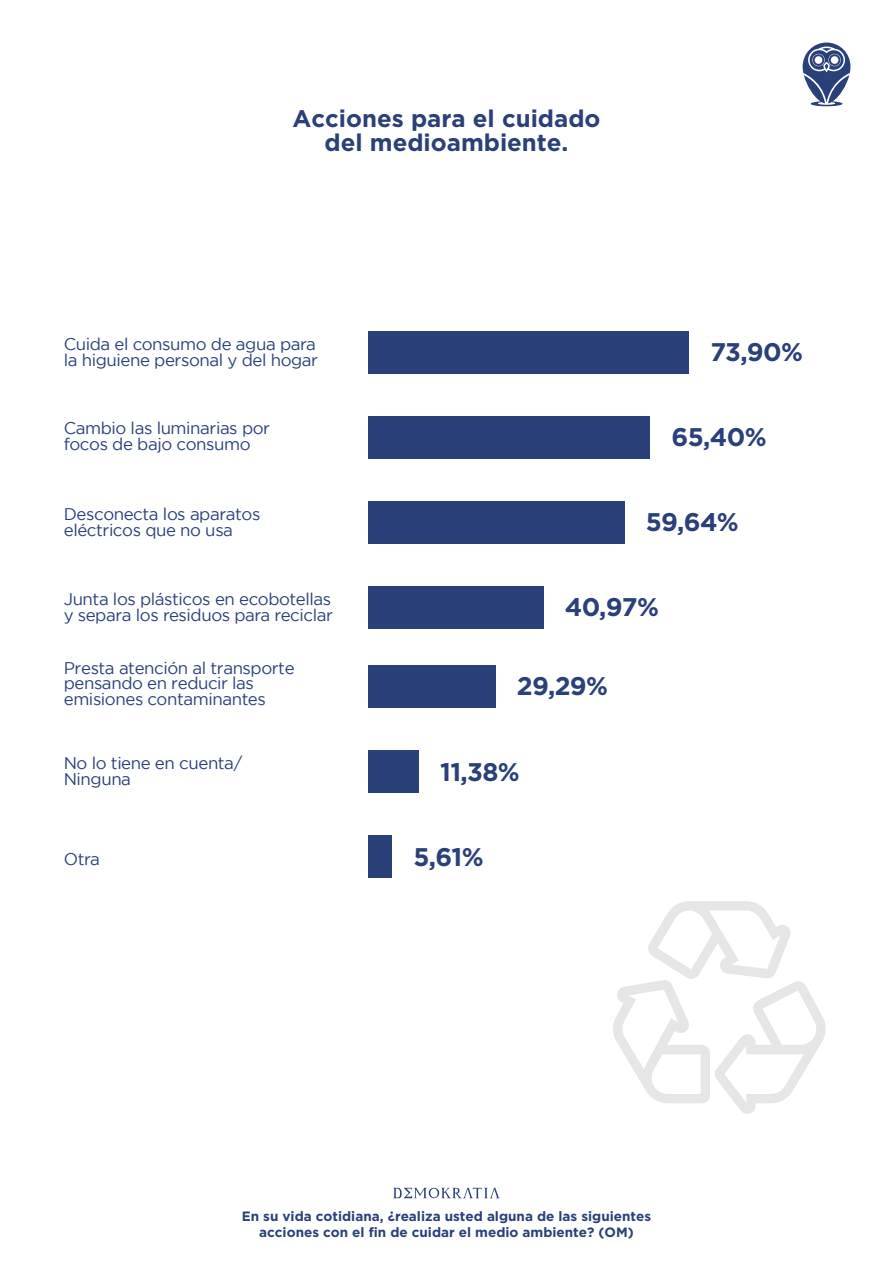
<style>
.page{position:relative;width:893px;height:1263px;background:#fff}
.page>*{position:absolute;margin:0;border:0;box-sizing:border-box;transform-origin:0 0}
.t1{font:700 25.5px "Gotham";letter-spacing:-.025em;color:#2a4079}
.t2{font:700 24px/24px "Gotham";color:#2a4079;text-align:center}
.t3{font:16.8px/15.8px "Gotham";letter-spacing:-.025em;color:#2a4079}
.t4{font:700 13.5px/16.2px "Gotham";color:#2a4079;text-align:center}
</style>
<div class="page">
<svg style="left:393px;top:1188px;width:107px;height:10px"></svg>
<div style="left:368px;top:331px;width:321px;height:42px;background:#2a4079"></div>
<div style="left:368px;top:416px;width:282px;height:43px;background:#2a4079"></div>
<div style="left:368px;top:501px;width:257px;height:43px;background:#2a4079"></div>
<div style="left:368px;top:586px;width:176px;height:43px;background:#2a4079"></div>
<div style="left:368px;top:666px;width:128px;height:42px;background:#2a4079"></div>
<div style="left:368px;top:751px;width:51px;height:42px;background:#2a4079"></div>
<div style="left:368px;top:836px;width:24px;height:42px;background:#2a4079"></div>
<svg style="left:803px;top:43px;width:47px;height:63px"></svg>
<svg style="left:613px;top:901px;width:213px;height:213px"></svg>
<h2 class="t2" style="left:292px;top:106px;width:309px">Acciones para el cuidado del medioambiente.</h2>
<p class="t3" style="left:64px;top:336px;width:256px">Cuida el consumo de agua para la higuiene personal y del hogar</p>
<h1 class="t1" style="left:710px;top:337px;width:94px">73,90%</h1>
<p class="t3" style="left:64px;top:420px;width:208px">Cambio las luminarias por focos de bajo consumo</p>
<h1 class="t1" style="left:671px;top:422px;width:97px">65,40%</h1>
<p class="t3" style="left:64px;top:506px;width:198px">Desconecta los aparatos eléctricos que no usa</p>
<h1 class="t1" style="left:646px;top:507px;width:95px">59,64%</h1>
<p class="t3" style="left:64px;top:591px;width:271px">Junta los plásticos en ecobotellas y separa los residuos para reciclar</p>
<h1 class="t1" style="left:565px;top:592px;width:96px">40,97%</h1>
<p class="t3" style="left:64px;top:659px;width:232px">Presta atención al transporte pensando en reducir las emisiones contaminantes</p>
<h1 class="t1" style="left:517px;top:672px;width:93px">29,29%</h1>
<p class="t3" style="left:64px;top:755px;width:180px">No lo tiene en cuenta/<br>Ninguna</p>
<h1 class="t1" style="left:440px;top:757px;width:81px">11,38%</h1>
<p class="t3" style="left:64px;top:850px;width:38px">Otra</p>
<h1 class="t1" style="left:413px;top:842px;width:72px">5,61%</h1>
<p class="t4" style="left:242px;top:1207px;width:411px">En su vida cotidiana, ¿realiza usted alguna de las siguientes acciones con el fin de cuidar el medio ambiente? (OM)</p>
</div>
